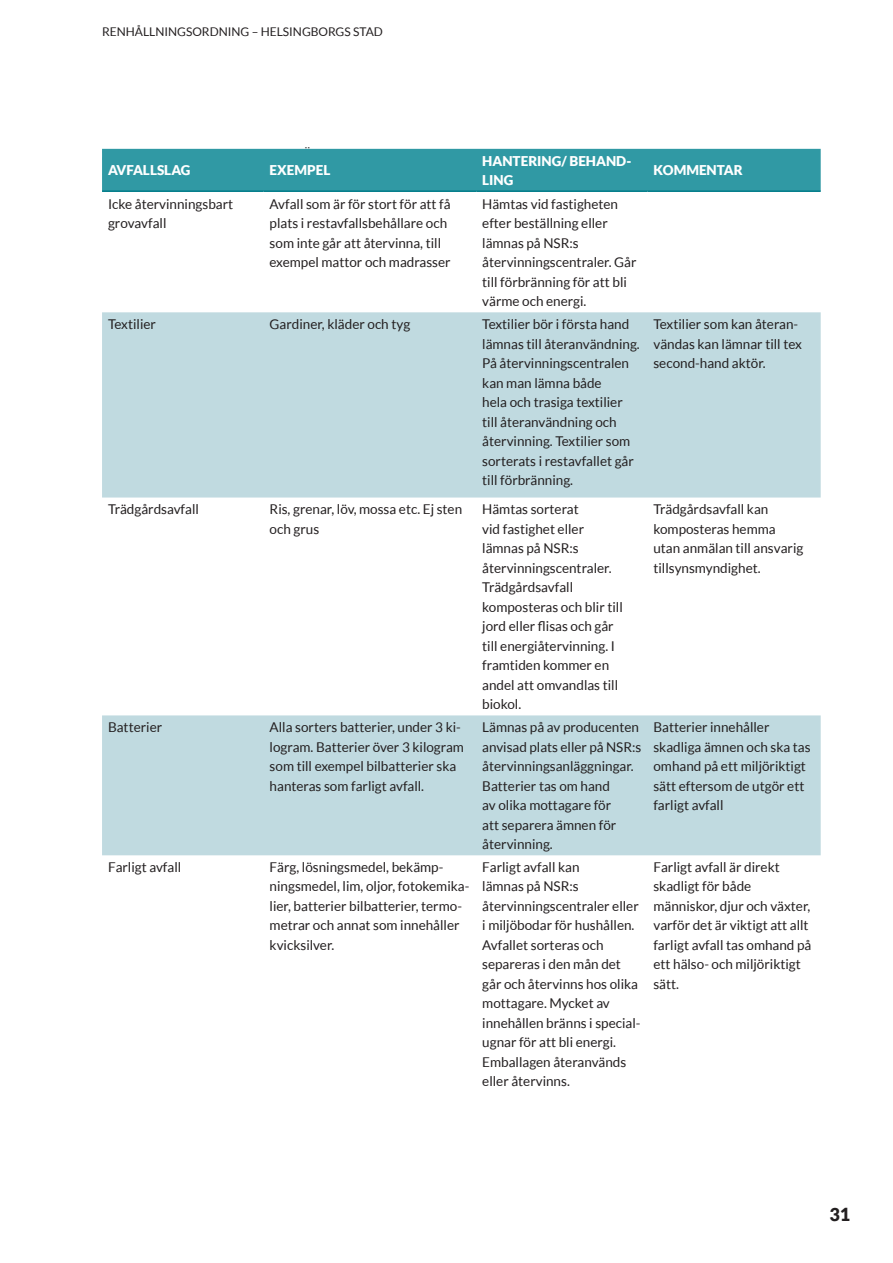
<style>
.page{position:relative;width:893px;height:1263px;background:#fff}
.page>*{position:absolute;margin:0;border:0;box-sizing:border-box;transform-origin:0 0}
.t1{font:900 18px "Lato";color:#231f20}
.t2{font:13.5px/19.5px "Lato";color:#231f20}
.t3{font:900 13.5px/19.5px "Lato";color:#fff}
.t4{font:12px "Lato";color:#231f20}
</style>
<div class="page">
<div style="left:102px;top:149px;width:719px;height:41px;background:#3099a4"></div>
<svg style="left:102px;top:312px;width:719px;height:543px;fill:#c0dae0"></svg>
<hr style="left:102px;top:190px;width:162px;height:2px;background:#007c89">
<hr style="left:264px;top:190px;width:212px;height:2px;background:#007c89">
<hr style="left:476px;top:190px;width:171px;height:2px;background:#007c89">
<hr style="left:647px;top:190px;width:174px;height:2px;background:#007c89">
<p class="t4" style="left:102px;top:25px;width:282px">RENHÅLLNINGSORDNING – HELSINGBORGS STAD</p>
<p class="t3" style="left:108px;top:160px;width:84px">AVFALLSLAG</p>
<p class="t3" style="left:270px;top:160px;width:62px">EXEMPEL</p>
<p class="t3" style="left:482px;top:151px;width:151px">HANTERING/ BEHAND-<br>LING</p>
<p class="t3" style="left:653px;top:160px;width:91px">KOMMENTAR</p>
<p class="t2" style="left:108px;top:194px;width:127px">Icke återvinningsbart grovavfall</p>
<p class="t2" style="left:270px;top:194px;width:183px">Avfall som är för stort för att få plats i restavfallsbehållare och som inte går att återvinna, till exempel mattor och madrasser</p>
<p class="t2" style="left:482px;top:194px;width:156px">Hämtas vid fastigheten efter beställning eller lämnas på NSR:s återvinningscentraler. Går till förbränning för att bli värme och energi.</p>
<p class="t2" style="left:108px;top:314px;width:49px">Textilier</p>
<p class="t2" style="left:270px;top:314px;width:142px">Gardiner, kläder och tyg</p>
<p class="t2" style="left:482px;top:314px;width:159px">Textilier bör i första hand lämnas till återanvändning.<br>På återvinningscentralen kan man lämna både<br>hela och trasiga textilier till återanvändning och återvinning. Textilier som sorterats i restavfallet går till förbränning.</p>
<p class="t2" style="left:653px;top:314px;width:150px">Textilier som kan återan&shy;vändas kan lämnar till tex second-hand aktör.</p>
<p class="t2" style="left:108px;top:500px;width:92px">Trädgårdsavfall</p>
<p class="t2" style="left:270px;top:500px;width:194px">Ris, grenar, löv, mossa etc. Ej sten och grus</p>
<p class="t2" style="left:482px;top:500px;width:142px">Hämtas sorterat<br>vid fastighet eller lämnas på NSR:s återvinningscentraler.<br>Trädgårdsavfall komposteras och blir till jord eller flisas och går till energiåtervinning. I framtiden kommer en andel att omvandlas till biokol.</p>
<p class="t2" style="left:653px;top:499px;width:151px">Trädgårdsavfall kan komposteras hemma utan anmälan till ansvarig tillsynsmyndighet.</p>
<p class="t2" style="left:108px;top:717px;width:56px">Batterier</p>
<p class="t2" style="left:270px;top:717px;width:196px">Alla sorters batterier, under 3 ki&shy;logram. Batterier över 3 kilogram som till exempel bilbatterier ska hanteras som farligt avfall.</p>
<p class="t2" style="left:482px;top:717px;width:161px">Lämnas på av producenten anvisad plats eller på NSR:s återvinningsanläggningar.<br>Batterier tas om hand<br>av olika mottagare för<br>att separera ämnen för återvinning.</p>
<p class="t2" style="left:653px;top:717px;width:159px">Batterier innehåller skadliga ämnen och ska tas omhand på ett miljöriktigt sätt eftersom de utgör ett farligt avfall</p>
<p class="t2" style="left:108px;top:857px;width:75px">Farligt avfall</p>
<p class="t2" style="left:270px;top:857px;width:201px">Färg, lösningsmedel, bekämp&shy;ningsmedel, lim, oljor, fotokemika&shy;lier, batterier bilbatterier, termo&shy;metrar och annat som innehåller kvicksilver.</p>
<p class="t2" style="left:482px;top:857px;width:160px">Farligt avfall kan<br>lämnas på NSR:s återvinningscentraler eller i miljöbodar för hushållen.<br>Avfallet sorteras och separeras i den mån det går och återvinns hos olika mottagare. Mycket av innehållen bränns i special&shy;ugnar för att bli energi.<br>Emballagen återanvänds eller återvinns.</p>
<p class="t2" style="left:653px;top:857px;width:159px">Farligt avfall är direkt skadligt för både människor, djur och växter, varför det är viktigt att allt farligt avfall tas omhand på ett hälso- och miljöriktigt sätt.</p>
<h1 class="t1" style="left:829px;top:1204px;width:22px">31</h1>
</div>
